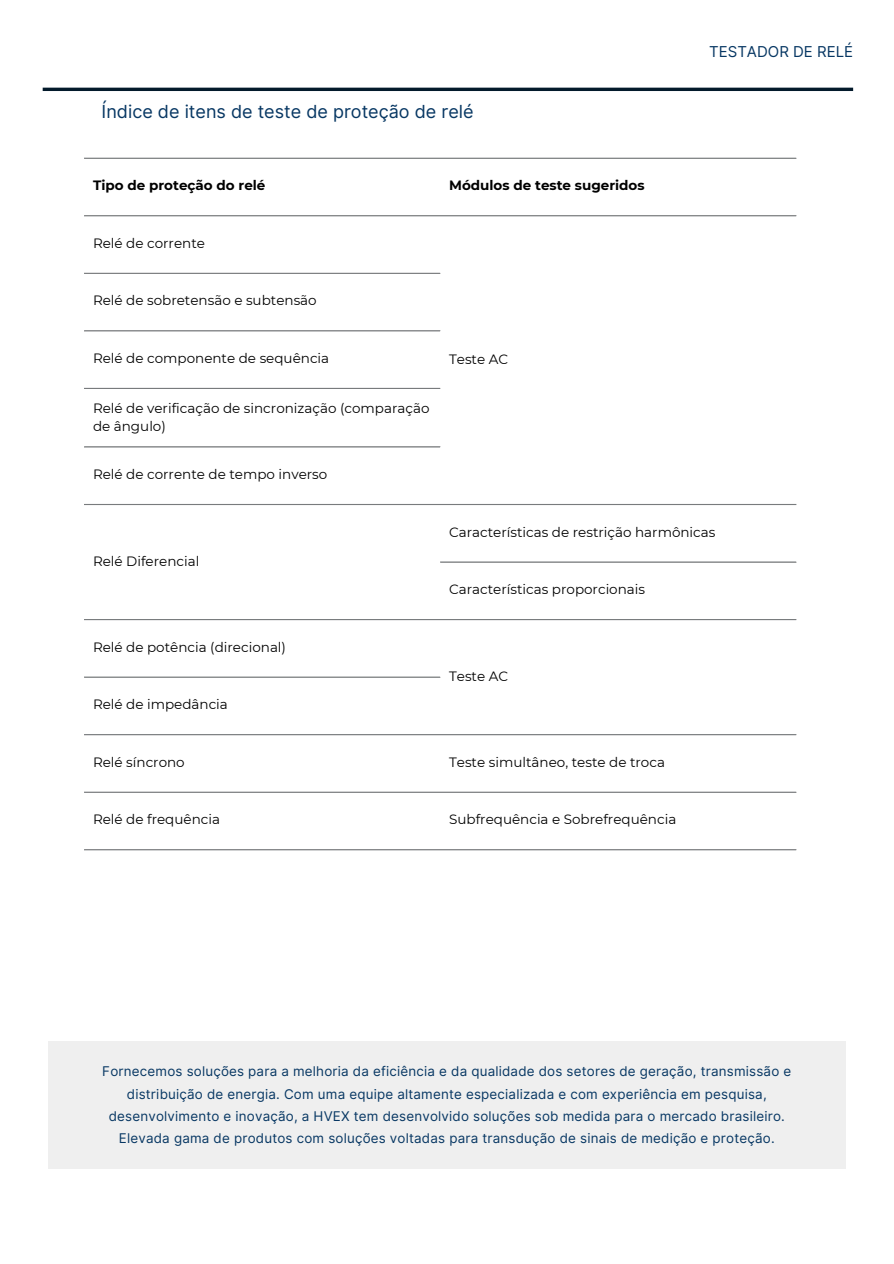
<style>
.page{position:relative;width:894px;height:1264px;background:#fff}
.page>*{position:absolute;margin:0;border:0;box-sizing:border-box;transform-origin:0 0}
.t1{font:18px "Inter";color:#073763}
.t2{font:15px "Inter";color:#073763}
.t3{font:13.5px/18px "Montserrat";color:#000}
.t4{font:700 13.5px "Montserrat";color:#000}
.t5{font:13.35px/22.4px "Inter";letter-spacing:.015em;color:#073763;text-align:center}
</style>
<div class="page">
<hr style="left:84px;top:158px;width:712px;height:1px;background:#787b7d">
<hr style="left:84px;top:215px;width:712px;height:1px;background:#787b7d">
<hr style="left:84px;top:273px;width:356px;height:1px;background:#787b7d">
<hr style="left:84px;top:330px;width:356px;height:1px;background:#787b7d">
<hr style="left:84px;top:388px;width:356px;height:1px;background:#787b7d">
<hr style="left:84px;top:446px;width:356px;height:1px;background:#787b7d">
<hr style="left:84px;top:504px;width:712px;height:1px;background:#787b7d">
<hr style="left:440px;top:561px;width:356px;height:1px;background:#787b7d">
<hr style="left:84px;top:619px;width:712px;height:1px;background:#787b7d">
<hr style="left:84px;top:676px;width:356px;height:1px;background:#787b7d">
<hr style="left:84px;top:734px;width:712px;height:1px;background:#787b7d">
<hr style="left:84px;top:791px;width:712px;height:1px;background:#787b7d">
<hr style="left:84px;top:849px;width:712px;height:1px;background:#787b7d">
<hr style="left:43px;top:88px;width:809px;height:3px;background:#031a2b">
<div style="left:48px;top:1041px;width:797px;height:127px;background:#efefef"></div>
<p class="t1" style="left:101px;top:101px;width:373px">Índice de itens de teste de proteção de relé</p>
<h2 class="t4" style="left:93px;top:177px;width:174px">Tipo de proteção do relé</h2>
<p class="t4" style="left:449px;top:177px;width:197px">Módulos de teste sugeridos</p>
<h1 class="t3" style="left:93px;top:234px;width:113px">Relé de corrente</h1>
<p class="t3" style="left:93px;top:291px;width:225px">Relé de sobretensão e subtensão</p>
<p class="t3" style="left:93px;top:349px;width:238px">Relé de componente de sequência</p>
<p class="t3" style="left:93px;top:399px;width:338px">Relé de verificação de sincronização (comparação de ângulo)</p>
<p class="t3" style="left:93px;top:465px;width:236px">Relé de corrente de tempo inverso</p>
<p class="t3" style="left:449px;top:350px;width:61px">Teste AC</p>
<p class="t2" style="left:709px;top:42px;width:145px">TESTADOR DE RELÉ</p>
<p class="t3" style="left:93px;top:552px;width:108px">Relé Diferencial</p>
<p class="t3" style="left:93px;top:638px;width:194px">Relé de potência (direcional)</p>
<p class="t3" style="left:93px;top:695px;width:136px">Relé de impedância</p>
<p class="t3" style="left:449px;top:522px;width:268px">Características de restrição harmônicas</p>
<p class="t3" style="left:449px;top:580px;width:197px">Características proporcionais</p>
<p class="t3" style="left:449px;top:667px;width:61px">Teste AC</p>
<p class="t3" style="left:93px;top:753px;width:93px">Relé síncrono</p>
<p class="t3" style="left:449px;top:753px;width:217px">Teste simultâneo, teste de troca</p>
<p class="t3" style="left:93px;top:810px;width:128px">Relé de frequência</p>
<p class="t3" style="left:449px;top:810px;width:229px">Subfrequência e Sobrefrequência</p>
<p class="t5" style="left:102px;top:1060px;width:690px">Fornecemos soluções para a melhoria da eficiência e da qualidade dos setores de geração, transmissão e distribuição de energia. Com uma equipe altamente especializada e com experiência em pesquisa, desenvolvimento e inovação, a HVEX tem desenvolvido soluções sob medida para o mercado brasileiro.<br>Elevada gama de produtos com soluções voltadas para transdução de sinais de medição e proteção.</p>
</div>
